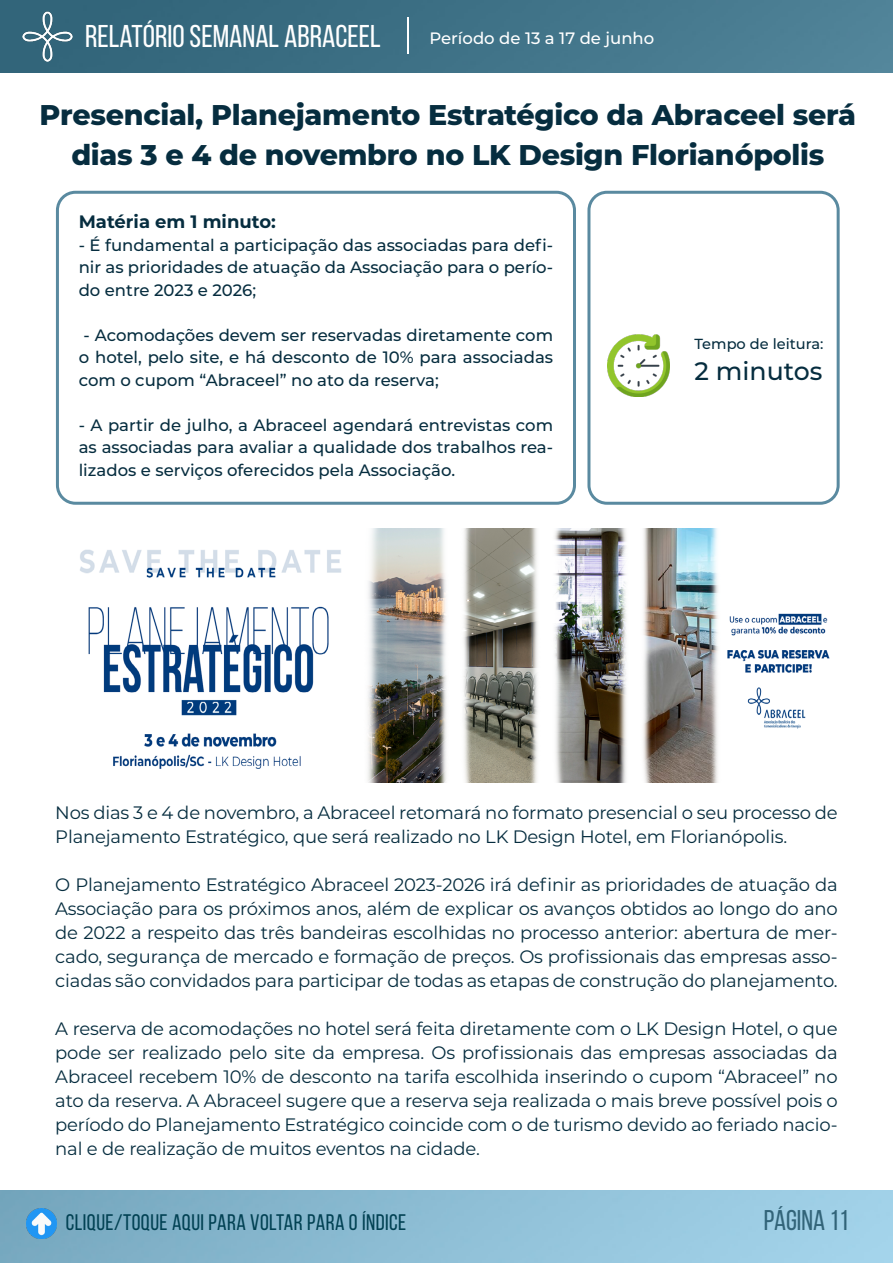
<style>
.page{position:relative;width:893px;height:1263px;background:#fff}
.page>*{position:absolute;margin:0;border:0;box-sizing:border-box;transform-origin:0 0}
.t1{font:31.5px "Bebas Neue";color:#fff}
.t2{font:800 28.5px/40.5px "Montserrat";letter-spacing:-.01em;color:#062d3f;text-align:center}
.t3{font:28.5px "Bebas Neue";color:#326479}
.t4{font:500 25.2px "Montserrat";color:#062d3f}
.t5{font:22.5px "Bebas Neue";letter-spacing:.02em;color:#014153}
.t6{font:18px/24px "Montserrat";letter-spacing:-.01em;color:#062d3f;text-align:justify}
.t7{font:700 18px "Montserrat";color:#062d3f}
.t8{font:500 16.5px/22.5px "Montserrat";color:#062d3f;text-align:justify}
.t9{font:500 16.5px "Montserrat";color:#fff}
.t10{font:500 14.55px "Montserrat";color:#062d3f}
</style>
<div class="page">
<img style="left:0;top:0;width:893px;height:72px">
<img style="left:0;top:1191px;width:892px;height:72px">
<img style="left:23px;top:11px;width:50px;height:50px">
<hr style="left:407px;top:17px;width:2px;height:37px;background:#fff">
<img style="left:27px;top:1209px;width:29px;height:29px">
<div style="left:587px;top:191px;width:253px;height:314px;border:3px solid #5a8aa0;border-radius:18px"></div>
<div style="left:56px;top:191px;width:520px;height:314px;border:3px solid #5a8aa0;border-radius:18px"></div>
<img style="left:607px;top:335px;width:63px;height:62px">
<img style="left:80px;top:529px;width:750px;height:253px">
<h1 class="t1" style="left:85px;top:19px;width:297px">RELATÓRIO SEMANAL ABRACEEL</h1>
<p class="t9" style="left:429px;top:26px;width:226px">Período de 13 a 17 de junho</p>
<h2 class="t2" style="left:40px;top:93px;width:818px">Presencial, Planejamento Estratégico da Abraceel será dias 3 e 4 de novembro no LK Design Florianópolis</h2>
<p class="t7" style="left:79px;top:209px;width:199px">Matéria em 1 minuto:</p>
<p class="t8" style="left:79px;top:233px;width:476px">- É fundamental a participação das associadas para defi&shy;nir as prioridades de atuação da Associação para o perío&shy;do entre 2023 e 2026;</p>
<p class="t8" style="left:79px;top:323px;width:476px">- Acomodações devem ser reservadas diretamente com o hotel, pelo site, e há desconto de 10% para associadas com o cupom “Abraceel” no ato da reserva;</p>
<p class="t8" style="left:79px;top:413px;width:476px">- A partir de julho, a Abraceel agendará entrevistas com as associadas para avaliar a qualidade dos trabalhos rea&shy;lizados e serviços oferecidos pela Associação.</p>
<p class="t10" style="left:694px;top:334px;width:131px">Tempo de leitura:</p>
<h3 class="t4" style="left:694px;top:353px;width:129px">2 minutos</h3>
<p class="t6" style="left:55px;top:800px;width:784px">Nos dias 3 e 4 de novembro, a Abraceel retomará no formato presencial o seu processo de<br>Planejamento Estratégico, que será realizado no LK Design Hotel, em Florianópolis.</p>
<p class="t6" style="left:55px;top:872px;width:784px">O Planejamento Estratégico Abraceel 2023-2026 irá definir as prioridades de atuação da Associação para os próximos anos, além de explicar os avanços obtidos ao longo do ano de 2022 a respeito das três bandeiras escolhidas no processo anterior: abertura de mer&shy;cado, segurança de mercado e formação de preços. Os profissionais das empresas asso&shy;ciadas são convidados para participar de todas as etapas de construção do planejamento.</p>
<p class="t6" style="left:55px;top:1016px;width:784px">A reserva de acomodações no hotel será feita diretamente com o LK Design Hotel, o que pode ser realizado pelo site da empresa. Os profissionais das empresas associadas da Abraceel recebem 10% de desconto na tarifa escolhida inserindo o cupom “Abraceel” no ato da reserva. A Abraceel sugere que a reserva seja realizada o mais breve possível pois o período do Planejamento Estratégico coincide com o de turismo devido ao feriado nacio&shy;nal e de realização de muitos eventos na cidade.</p>
<p class="t5" style="left:66px;top:1210px;width:342px">CLIQUE/TOQUE AQUI PARA VOLTAR PARA O ÍNDICE</p>
<h2 class="t3" style="left:764px;top:1205px;width:86px">PÁGINA 11</h2>
</div>
